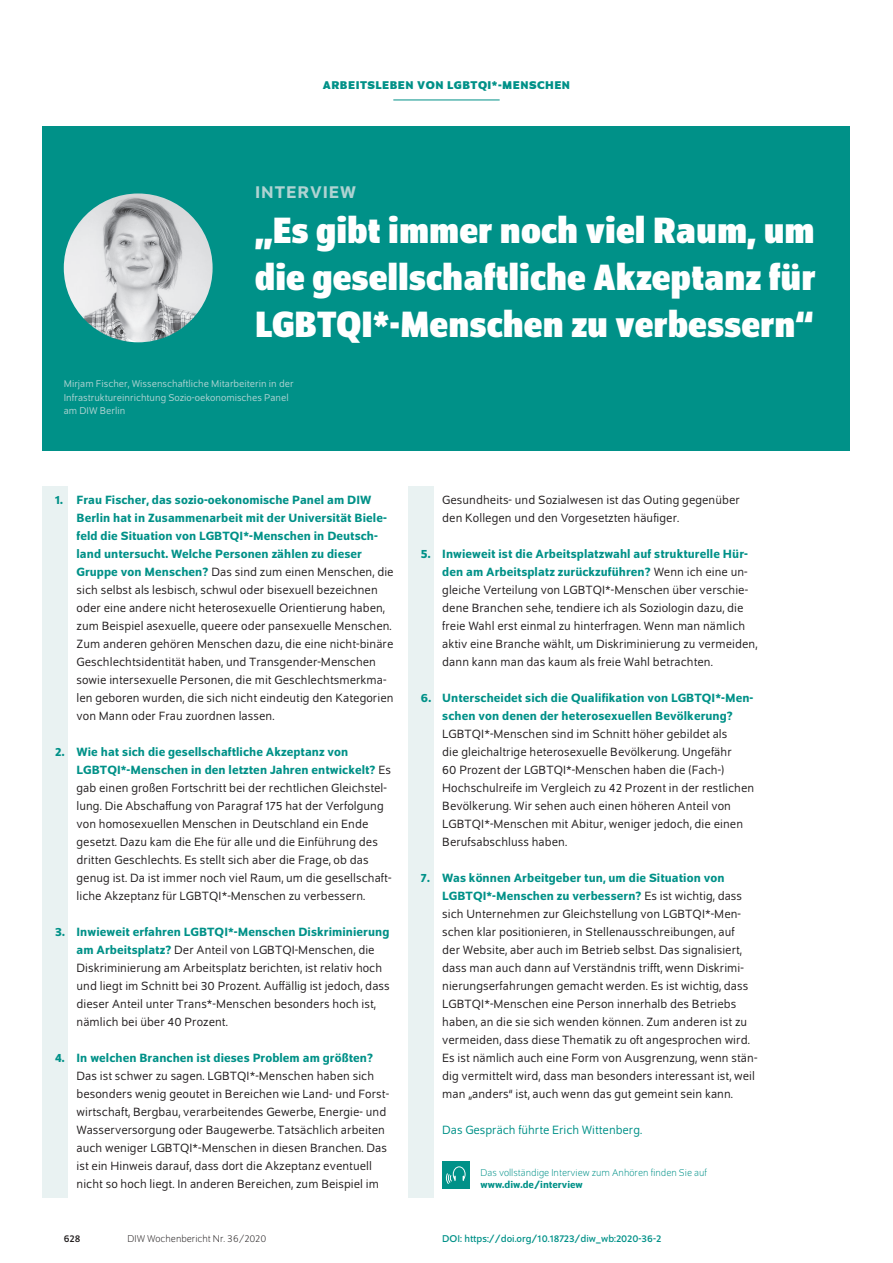
<style>
.page{position:relative;width:893px;height:1263px;background:#fff}
.page>*{position:absolute;margin:0;border:0;box-sizing:border-box;transform-origin:0 0}
.t1{font:700 semi-condensed 39px/46.8px "Schumpeter";color:#fff;text-align:justify}
.t2{font:500 18px "Schumpeter";letter-spacing:.05em;color:#afd3d2}
.t3{font:12.75px/18px "Schumpeter Blond";letter-spacing:.005em;color:#231f20}
.t4{font:500 12.75px/18px "Schumpeter";letter-spacing:.005em;color:#009188}
.t5{font:12.75px "Schumpeter Blond";color:#009188}
.t6{font:700 12px "Schumpeter";letter-spacing:.04em;color:#009188}
.t7{font:10.5px/13.5px "Schumpeter Blond";color:#afd3d2}
.t8{font:300 10.5px "Schumpeter";color:#009188}
.t9{font:10.5px "Schumpeter";color:#009188}
.t10{font:300 10.5px "Schumpeter";color:#231f20}
.t11{font:500 10.5px "Schumpeter";color:#009188}
.t12{font:10.5px "Schumpeter";color:#231f20}
.s1{font-family:"Schumpeter";font-weight:500;color:#009188}
.s2{font-family:"Schumpeter Blond";font-weight:400;color:#231f20}
</style>
<div class="page">
<div style="left:408px;top:486px;width:26px;height:711px;background:#e9f2f2"></div>
<div style="left:43px;top:486px;width:25px;height:711px;background:#e9f2f2"></div>
<div style="left:442px;top:1161px;width:27px;height:27px;background:#009188"></div>
<svg style="left:446px;top:1166px;width:20px;height:18px"></svg>
<div style="left:43px;top:126px;width:807px;height:324px;background:#009188"></div>
<hr style="left:393px;top:100px;width:107px;height:1px;background:#009188">
<img style="left:64px;top:193px;width:149px;height:149px;border-radius:74px">
<p class="t6" style="left:323px;top:79px;width:249px">ARBEITSLEBEN VON LGBTQI*-MENSCHEN</p>
<h2 class="t2" style="left:255px;top:183px;width:102px">INTERVIEW</h2>
<h1 class="t1" style="left:255px;top:207px;width:562px">„Es gibt immer noch viel Raum, um die gesellschaftliche Akzeptanz für LGBTQI*-Menschen zu verbessern“</h1>
<p class="t7" style="left:64px;top:377px;width:231px">Mirjam Fischer, Wissenschaftliche Mitarbeiterin in der<br>Infrastruktureinrichtung Sozio-oekonomisches Panel am DIW Berlin</p>
<p class="t4" style="left:77px;top:491px;width:312px;text-indent:-21px">1. Frau Fischer, das sozio-oekonomische Panel am DIW Berlin hat in Zusammenarbeit mit der Universität Biele&shy;feld die Situation von LGBTQI*-Menschen in Deutsch&shy;land untersucht. Welche Personen zählen zu dieser</p>
<p class="t3" style="left:77px;top:563px;width:319px"><span class="s1">Gruppe von Menschen?</span> Das sind zum einen Menschen, die sich selbst als lesbisch, schwul oder bisexuell bezeichnen oder eine andere nicht heterosexuelle Orientierung haben, zum Beispiel asexuelle, queere oder pansexuelle Menschen.<br>Zum anderen gehören Menschen dazu, die eine nicht-binäre Geschlechtsidentität haben, und Transgender-Menschen sowie intersexuelle Personen, die mit Geschlechtsmerkma&shy;len geboren wurden, die sich nicht eindeutig den Kategorien von Mann oder Frau zuordnen lassen.</p>
<p class="t4" style="left:77px;top:743px;width:316px;text-indent:-21px">2. Wie hat sich die gesellschaftliche Akzeptanz von<br>LGBTQI*-Menschen in den letzten Jahren entwickelt? <span class="s2">Es</span></p>
<p class="t3" style="left:77px;top:779px;width:316px">gab einen großen Fortschritt bei der rechtlichen Gleichstel&shy;lung. Die Abschaffung von Paragraf 175 hat der Verfolgung von homosexuellen Menschen in Deutschland ein Ende gesetzt. Dazu kam die Ehe für alle und die Einführung des dritten Geschlechts. Es stellt sich aber die Frage, ob das genug ist. Da ist immer noch viel Raum, um die gesellschaft&shy;liche Akzeptanz für LGBTQI*-Menschen zu verbessern.</p>
<p class="t4" style="left:55px;top:923px;width:336px">3. Inwieweit erfahren LGBTQI*-Menschen Diskriminierung</p>
<p class="t3" style="left:77px;top:941px;width:315px"><span class="s1">am Arbeitsplatz?</span> Der Anteil von LGBTQI-Menschen, die Diskriminierung am Arbeitsplatz berichten, ist relativ hoch und liegt im Schnitt bei 30 Prozent. Auffällig ist jedoch, dass dieser Anteil unter Trans*-Menschen besonders hoch ist, nämlich bei über 40 Prozent.</p>
<p class="t4" style="left:55px;top:1049px;width:319px">4. In welchen Branchen ist dieses Problem am größten?</p>
<p class="t3" style="left:77px;top:1067px;width:314px">Das ist schwer zu sagen. LGBTQI*-Menschen haben sich besonders wenig geoutet in Bereichen wie Land- und Forst&shy;wirtschaft, Bergbau, verarbeitendes Gewerbe, Energie- und Wasserversorgung oder Baugewerbe. Tatsächlich arbeiten auch weniger LGBTQI*-Menschen in diesen Branchen. Das ist ein Hinweis darauf, dass dort die Akzeptanz eventuell nicht so hoch liegt. In anderen Bereichen, zum Beispiel im</p>
<p class="t12" style="left:64px;top:1233px;width:18px">628</p>
<p class="t10" style="left:128px;top:1234px;width:140px">DIW Wochenbericht Nr. 36/2020</p>
<p class="t3" style="left:442px;top:491px;width:299px">Gesundheits- und Sozialwesen ist das Outing gegenüber den Kollegen und den Vorgesetzten häufiger.</p>
<p class="t4" style="left:421px;top:545px;width:328px;text-align:right">5. Inwieweit ist die Arbeitsplatzwahl auf strukturelle Hür&shy;den am Arbeitsplatz zurückzuführen? <span class="s2">Wenn ich eine un-</span></p>
<p class="t3" style="left:442px;top:581px;width:317px">gleiche Verteilung von LGBTQI*-Menschen über verschie&shy;dene Branchen sehe, tendiere ich als Soziologin dazu, die freie Wahl erst einmal zu hinterfragen. Wenn man nämlich aktiv eine Branche wählt, um Diskriminierung zu vermeiden, dann kann man das kaum als freie Wahl betrachten.</p>
<p class="t4" style="left:421px;top:689px;width:334px;text-align:center">6. Unterscheidet sich die Qualifikation von LGBTQI*-Men&shy;schen von denen der heterosexuellen Bevölkerung?</p>
<p class="t3" style="left:442px;top:725px;width:314px">LGBTQI*-Menschen sind im Schnitt höher gebildet als<br>die gleichaltrige heterosexuelle Bevölkerung. Ungefähr<br>60 Prozent der LGBTQI*-Menschen haben die (Fach-)<br>Hochschulreife im Vergleich zu 42 Prozent in der restlichen Bevölkerung. Wir sehen auch einen höheren Anteil von LGBTQI*-Menschen mit Abitur, weniger jedoch, die einen Berufsabschluss haben.</p>
<p class="t4" style="left:442px;top:869px;width:301px;text-indent:-21px">7. Was können Arbeitgeber tun, um die Situation von<br>LGBTQI*-Menschen zu verbessern? <span class="s2">Es ist wichtig, dass</span></p>
<p class="t3" style="left:442px;top:905px;width:317px">sich Unternehmen zur Gleichstellung von LGBTQI*-Men&shy;schen klar positionieren, in Stellenausschreibungen, auf<br>der Website, aber auch im Betrieb selbst. Das signalisiert, dass man auch dann auf Verständnis trifft, wenn Diskrimi&shy;nierungserfahrungen gemacht werden. Es ist wichtig, dass LGBTQI*-Menschen eine Person innerhalb des Betriebs haben, an die sie sich wenden können. Zum anderen ist zu vermeiden, dass diese Thematik zu oft angesprochen wird.<br>Es ist nämlich auch eine Form von Ausgrenzung, wenn stän&shy;dig vermittelt wird, dass man besonders interessant ist, weil man „anders“ ist, auch wenn das gut gemeint sein kann.</p>
<p class="t5" style="left:442px;top:1124px;width:201px">Das Gespräch führte Erich Wittenberg.</p>
<p class="t8" style="left:480px;top:1167px;width:228px">Das vollständige Interview zum Anhören finden Sie auf</p>
<p class="t11" style="left:480px;top:1179px;width:104px">www.diw.de/interview</p>
<p class="t9" style="left:442px;top:1233px;width:221px">DOI: https://doi.org/10.18723/diw_wb:2020-36-2</p>
</div>
